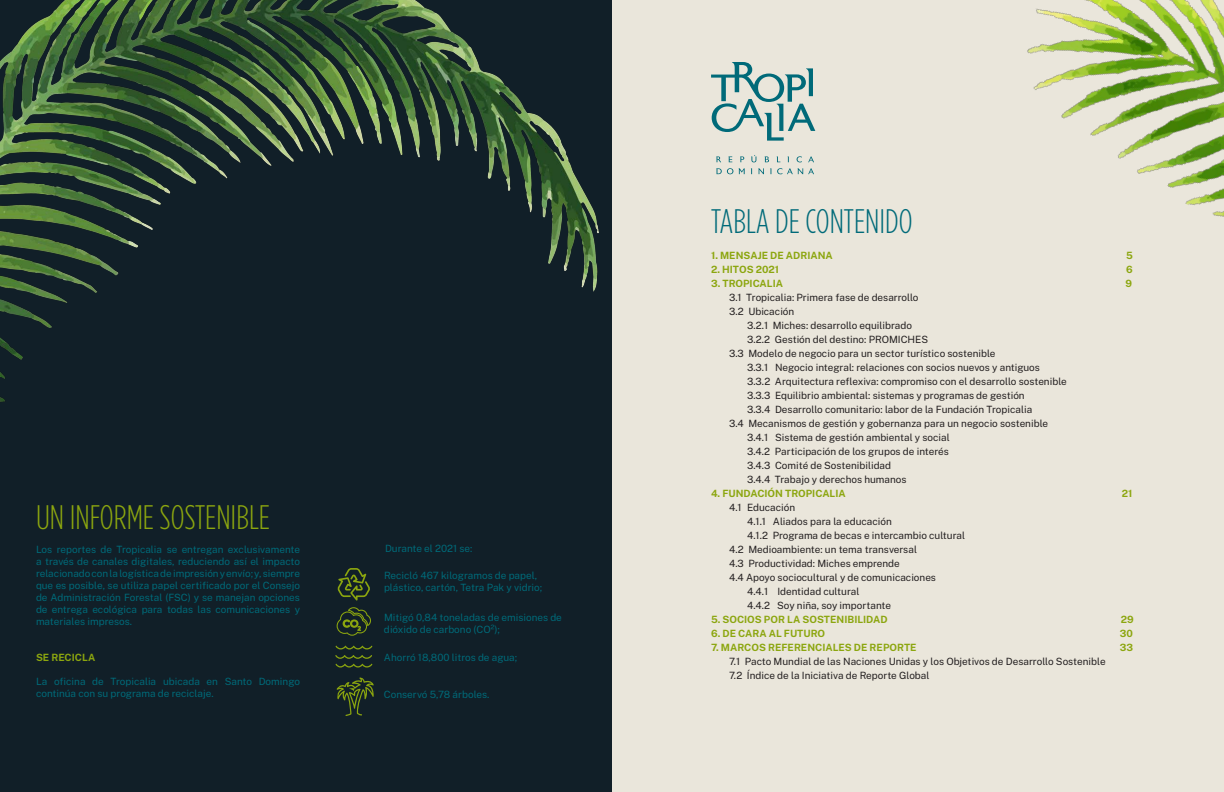
<style>
.page{position:relative;width:1224px;height:792px;background:#fff}
.page>*{position:absolute;margin:0;border:0;box-sizing:border-box;transform-origin:0 0}
.t1{font:300 34px "Gotham Condensed";color:#8ca60f}
.t2{font:300 34px "Gotham Condensed";color:#006a79}
.t3{font:10px "Public Sans";color:#231f20}
.t4{font:10px/12px "Public Sans";color:#006a79}
.t5{font:700 10px "Public Sans";color:#8ca60f}
</style>
<div class="page">
<div style="left:612px;top:0;width:612px;height:792px;background:#eae6db"></div>
<div style="left:0;top:0;width:612px;height:792px;background:#111f28"></div>
<svg style="left:336px;top:677px;width:38px;height:39px"></svg>
<svg style="left:335px;top:646px;width:37px;height:22px"></svg>
<svg style="left:338px;top:568px;width:32px;height:33px"></svg>
<svg style="left:337px;top:607px;width:34px;height:29px"></svg>
<svg style="left:711px;top:62px;width:104px;height:79px"></svg>
<svg style="left:716px;top:155px;width:98px;height:7px"></svg>
<svg style="left:716px;top:168px;width:98px;height:6px"></svg>
<img style="left:0;top:0;width:599px;height:402px">
<img style="left:1027px;top:0;width:197px;height:217px">
<p class="t1" style="left:36px;top:499px;width:235px">UN INFORME SOSTENIBLE</p>
<p class="t4" style="left:36px;top:543px;width:266px;text-align:justify">Los reportes de Tropicalia se entregan exclusivamente a través de canales digitales, reduciendo así el impacto relacionado con la logística de impresión y envío; y, siempre que es posible, se utiliza papel certificado por el Consejo de Administración Forestal (FSC) y se manejan opciones de entrega ecológica para todas las comunicaciones y materiales impresos.</p>
<p class="t5" style="left:36px;top:650px;width:61px">SE RECICLA</p>
<p class="t4" style="left:36px;top:675px;width:266px">La oficina de Tropicalia ubicada en Santo Domingo continúa con su programa de reciclaje.</p>
<p class="t4" style="left:385px;top:542px;width:89px">Durante el 2021 se:</p>
<p class="t4" style="left:384px;top:569px;width:160px">Recicló 467 kilogramos de papel, plástico, cartón, Tetra Pak y vidrio;</p>
<p class="t4" style="left:384px;top:611px;width:179px">Mitigó 0,84 toneladas de emisiones de dióxido de carbono (CO²);</p>
<p class="t4" style="left:384px;top:651px;width:135px">Ahorró 18,800 litros de agua;</p>
<p class="t4" style="left:384px;top:688px;width:107px">Conservó 5,78 árboles.</p>
<p class="t2" style="left:711px;top:203px;width:203px">TABLA DE CONTENIDO</p>
<p class="t5" style="left:711px;top:248px;width:123px">1. MENSAJE DE ADRIANA</p>
<p class="t5" style="left:1126px;top:248px;width:8px">5</p>
<p class="t5" style="left:711px;top:262px;width:70px">2. HITOS 2021</p>
<p class="t5" style="left:1126px;top:262px;width:8px">6</p>
<p class="t5" style="left:711px;top:276px;width:73px">3. TROPICALIA</p>
<p class="t5" style="left:1126px;top:276px;width:8px">9</p>
<p class="t3" style="left:729px;top:290px;width:191px">3.1 Tropicalia: Primera fase de desarrollo</p>
<p class="t3" style="left:729px;top:304px;width:67px">3.2 Ubicación</p>
<p class="t3" style="left:747px;top:318px;width:166px">3.2.1 Miches: desarrollo equilibrado</p>
<p class="t3" style="left:747px;top:332px;width:183px">3.2.2 Gestión del destino: PROMICHES</p>
<p class="t3" style="left:729px;top:346px;width:268px">3.3 Modelo de negocio para un sector turístico sostenible</p>
<p class="t3" style="left:747px;top:360px;width:294px">3.3.1 Negocio integral: relaciones con socios nuevos y antiguos</p>
<p class="t3" style="left:747px;top:374px;width:321px">3.3.2 Arquitectura reflexiva: compromiso con el desarrollo sostenible</p>
<p class="t3" style="left:747px;top:388px;width:279px">3.3.3 Equilibrio ambiental: sistemas y programas de gestión</p>
<p class="t3" style="left:747px;top:402px;width:287px">3.3.4 Desarrollo comunitario: labor de la Fundación Tropicalia</p>
<p class="t3" style="left:729px;top:416px;width:321px">3.4 Mecanismos de gestión y gobernanza para un negocio sostenible</p>
<p class="t3" style="left:747px;top:430px;width:204px">3.4.1 Sistema de gestión ambiental y social</p>
<p class="t3" style="left:747px;top:444px;width:203px">3.4.2 Participación de los grupos de interés</p>
<p class="t3" style="left:747px;top:458px;width:146px">3.4.3 Comité de Sostenibilidad</p>
<p class="t3" style="left:747px;top:472px;width:161px">3.4.4 Trabajo y derechos humanos</p>
<p class="t5" style="left:711px;top:486px;width:136px">4. FUNDACIÓN TROPICALIA</p>
<p class="t5" style="left:1122px;top:486px;width:12px">21</p>
<p class="t3" style="left:729px;top:500px;width:68px">4.1 Educación</p>
<p class="t3" style="left:747px;top:514px;width:146px">4.1.1 Aliados para la educación</p>
<p class="t3" style="left:747px;top:528px;width:220px">4.1.2 Programa de becas e intercambio cultural</p>
<p class="t3" style="left:729px;top:542px;width:189px">4.2 Medioambiente: un tema transversal</p>
<p class="t3" style="left:729px;top:556px;width:172px">4.3 Productividad: Miches emprende</p>
<p class="t3" style="left:729px;top:570px;width:209px">4.4 Apoyo sociocultural y de comunicaciones</p>
<p class="t3" style="left:747px;top:584px;width:114px">4.4.1 Identidad cultural</p>
<p class="t3" style="left:747px;top:598px;width:145px">4.4.2 Soy niña, soy importante</p>
<p class="t5" style="left:711px;top:612px;width:178px">5. SOCIOS POR LA SOSTENIBILIDAD</p>
<p class="t5" style="left:1121px;top:612px;width:14px">29</p>
<p class="t5" style="left:711px;top:626px;width:116px">6. DE CARA AL FUTURO</p>
<p class="t5" style="left:1120px;top:626px;width:15px">30</p>
<p class="t5" style="left:711px;top:640px;width:207px">7. MARCOS REFERENCIALES DE REPORTE</p>
<p class="t5" style="left:1120px;top:640px;width:15px">33</p>
<p class="t3" style="left:729px;top:654px;width:378px">7.1 Pacto Mundial de las Naciones Unidas y los Objetivos de Desarrollo Sostenible</p>
<p class="t3" style="left:729px;top:668px;width:202px">7.2 Índice de la Iniciativa de Reporte Global</p>
</div>
